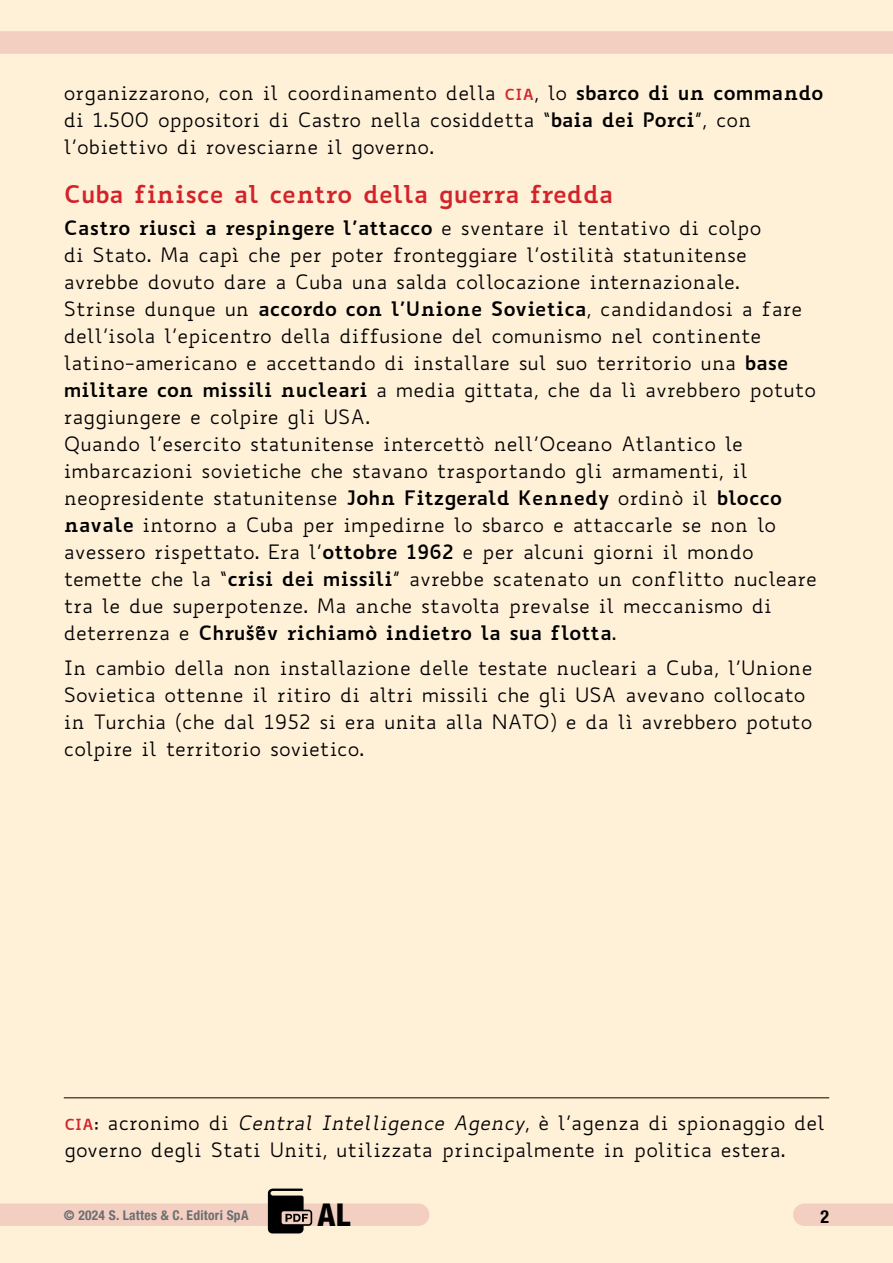
<style>
.page{position:relative;width:893px;height:1263px;background:#fff0d8}
.page>*{position:absolute;margin:0;border:0;box-sizing:border-box;transform-origin:0 0}
.t1{font:800 condensed 31.5px "Helvetica Neue LT Std";color:#000}
.t2{font:700 24px "Biancoenero";color:#d2232a}
.t3{font:19.5px/27px "Biancoenero";color:#000}
.t4{font:700 condensed 18px "Helvetica Neue LT Std";color:#000}
.t5{font:700 condensed 13.5px "Helvetica Neue LT Std";letter-spacing:.02em;color:#6d6e71}
.s1{font-weight:700;font-size:15px;color:#d2232a}
.s2{font-weight:700}
.s3{font-style:italic}
</style>
<div class="page">
<div style="left:0;top:1203px;width:418px;height:23px;background:#f3cfc1"></div>
<div style="left:0;top:31px;width:893px;height:23px;background:#f3cfc1"></div>
<hr style="left:64px;top:1097px;width:765px;height:1px;background:#000">
<div style="left:804px;top:1203px;width:89px;height:23px;background:#f3cfc1"></div>
<svg style="left:268px;top:1188px;width:44px;height:45px"></svg>
<p class="t3" style="left:64px;top:79px;width:761px">organizzarono, con il coordinamento della <span class="s1">CIA</span>, lo <span class="s2">sbarco di un commando </span>di 1.500 oppositori di Castro nella cosiddetta “<span class="s2">baia dei Porci</span>”, con l’obiettivo di rovesciarne il governo.</p>
<p class="t2" style="left:64px;top:174px;width:551px">Cuba finisce al centro della guerra fredda</p>
<p class="t3" style="left:64px;top:214px;width:755px"><span class="s2">Castro riuscì a respingere l’attacco</span> e sventare il tentativo di colpo<br>di Stato. Ma capì che per poter fronteggiare l’ostilità statunitense avrebbe dovuto dare a Cuba una salda collocazione internazionale.<br>Strinse dunque un <span class="s2">accordo con l’Unione Sovietica</span>, candidandosi a fare dell’isola l’epicentro della diffusione del comunismo nel continente latino-americano e accettando di installare sul suo territorio una <span class="s2">base militare con missili nucleari</span> a media gittata, che da lì avrebbero potuto raggiungere e colpire gli USA.<br>Quando l’esercito statunitense intercettò nell’Oceano Atlantico le imbarcazioni sovietiche che stavano trasportando gli armamenti, il neopresidente statunitense <span class="s2">John Fitzgerald Kennedy</span> ordinò il <span class="s2">blocco navale</span> intorno a Cuba per impedirne lo sbarco e attaccarle se non lo avessero rispettato. Era l’<span class="s2">ottobre 1962</span> e per alcuni giorni il mondo temette che la “<span class="s2">crisi dei missili</span>” avrebbe scatenato un conflitto nucleare tra le due superpotenze. Ma anche stavolta prevalse il meccanismo di deterrenza e <span class="s2">Chrušëv richiamò indietro la sua flotta</span>.</p>
<p class="t3" style="left:64px;top:654px;width:750px">In cambio della non installazione delle testate nucleari a Cuba, l’Unione Sovietica ottenne il ritiro di altri missili che gli USA avevano collocato in Turchia (che dal 1952 si era unita alla NATO) e da lì avrebbero potuto colpire il territorio sovietico.</p>
<p class="t3" style="left:64px;top:1109px;width:762px"><span class="s1">CIA</span>: acronimo di <span class="s3">Central Intelligence Agency</span>, è l’agenza di spionaggio del governo degli Stati Uniti, utilizzata principalmente in politica estera.</p>
<p class="t5" style="left:64px;top:1206px;width:186px">© 2024 S. Lattes &amp; C. Editori SpA</p>
<h1 class="t1" style="left:318px;top:1195px;width:34px">AL</h1>
<p class="t4" style="left:820px;top:1206px;width:10px">2</p>
</div>
